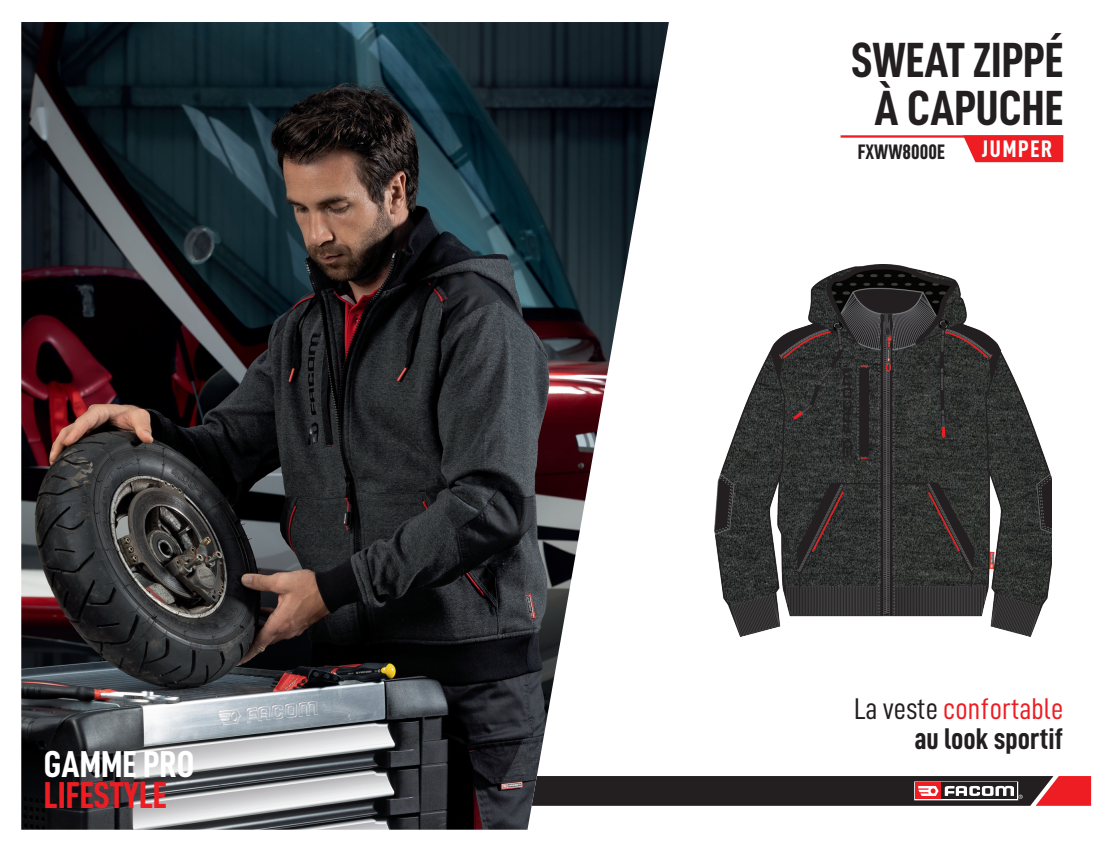
<style>
.page{position:relative;width:1106px;height:851px;background:#fff}
.page>*{position:absolute;margin:0;border:0;box-sizing:border-box;transform-origin:0 0}
.t1{font:49.5px/48px "D DIN Condensed Bold";color:#231f20;text-align:center}
.t2{font:37.5px "D DIN Condensed Bold";color:#ee1d23}
.t3{font:37.5px "D DIN Condensed Bold";color:#fff}
.t4{font:30px "D DIN Condensed";color:#ee1d23}
.t5{font:30px "D DIN Condensed Bold";color:#231f20}
.t6{font:24px "D DIN Condensed Bold";letter-spacing:.075em;color:#fff}
.t7{font:21px "D DIN Condensed Bold";color:#231f20}
.s1{color:#231f20}
</style>
<div class="page">
<div style="left:964px;top:138px;width:99px;height:24px;background:#ee1d23"></div>
<hr style="left:840px;top:135px;width:223px;height:3px;background:#ee1d23">
<img style="left:21px;top:22px;width:648px;height:807px">
<img style="left:714px;top:264px;width:338px;height:372px">
<svg style="left:493px;top:775px;width:598px;height:30px;background:#493335"></svg>
<p class="t3" style="left:44px;top:743px;width:152px">GAMME PRO</p>
<p class="t2" style="left:44px;top:774px;width:124px">LIFESTYLE</p>
<p class="t1" style="left:851px;top:35px;width:213px">SWEAT ZIPPÉ<br>À CAPUCHE</p>
<p class="t7" style="left:857px;top:140px;width:89px">FXWW8000E</p>
<p class="t6" style="left:981px;top:136px;width:72px">JUMPER</p>
<p class="t4" style="left:854px;top:691px;width:210px"><span class="s1">La veste</span> confortable</p>
<p class="t5" style="left:914px;top:721px;width:150px">au look sportif</p>
</div>
